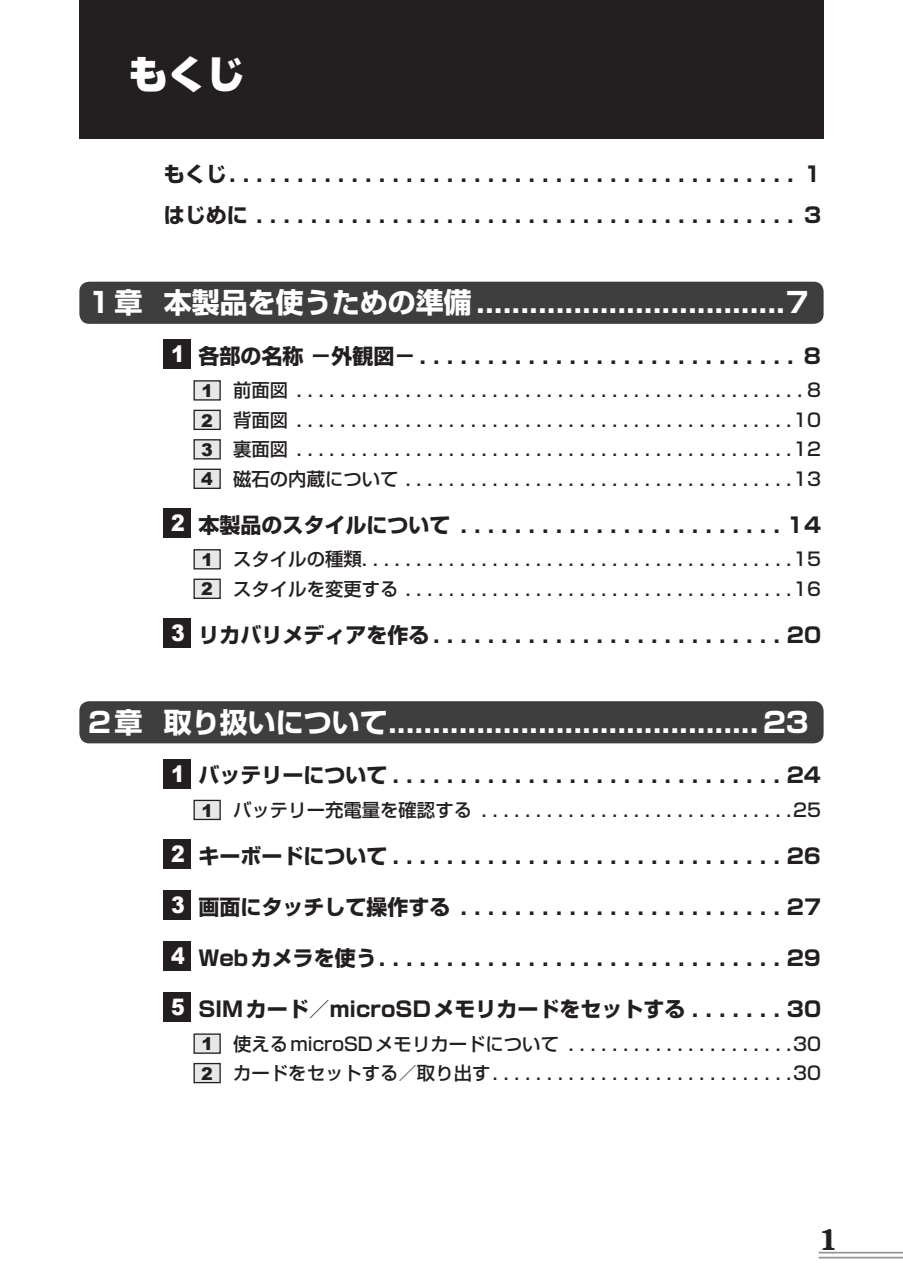
<style>
.page{position:relative;width:903px;height:1275px;background:#fff}
.page>*{position:absolute;margin:0;border:0;box-sizing:border-box;transform-origin:0 0}
.t1{font:900 38.5px "Shin Go Pro";color:#fff}
.t2{font:700 28px "Shin Go Pro";color:#fff}
.t3{font:600 28px "Souvenir";color:#231f20}
.t4{font:700 21px/41.1px "Shin Go Pro";color:#231f20}
.t5{font:500 18.38px/29.4px "Shin Go Pro";color:#231f20}
.s1{font-family:"Arial";font-weight:900;font-size:22.75px;color:#fff}
.s2{font-family:"Arial";font-weight:900;font-size:17.5px}
</style>
<div class="page">
<div style="left:79px;top:0;width:744px;height:139px;background:#231f20"></div>
<hr style="left:819px;top:1252px;width:84px;height:1px;background:#939598">
<hr style="left:819px;top:1257px;width:84px;height:1px;background:#939598">
<div style="left:79px;top:282px;width:744px;height:42px;background:#3e3e3f;border-radius:10px"></div>
<div style="left:164px;top:339px;width:27px;height:30px;background:#231f20"></div>
<div style="left:194px;top:381px;width:26px;height:19px;background:#e6e7e9"></div>
<div style="left:193px;top:380px;width:28px;height:21px;border:1px solid #231f20"></div>
<div style="left:194px;top:410px;width:26px;height:19px;background:#e6e7e9"></div>
<div style="left:193px;top:410px;width:28px;height:20px;border:1px solid #231f20"></div>
<div style="left:194px;top:440px;width:26px;height:19px;background:#e6e7e9"></div>
<div style="left:193px;top:439px;width:28px;height:20px;border:1px solid #231f20"></div>
<div style="left:194px;top:469px;width:26px;height:19px;background:#e6e7e9"></div>
<div style="left:193px;top:469px;width:28px;height:20px;border:1px solid #231f20"></div>
<div style="left:164px;top:508px;width:27px;height:30px;background:#231f20"></div>
<div style="left:194px;top:550px;width:26px;height:19px;background:#e6e7e9"></div>
<div style="left:193px;top:549px;width:28px;height:20px;border:1px solid #231f20"></div>
<div style="left:194px;top:579px;width:26px;height:19px;background:#e6e7e9"></div>
<div style="left:193px;top:579px;width:28px;height:20px;border:1px solid #231f20"></div>
<div style="left:164px;top:618px;width:27px;height:30px;background:#231f20"></div>
<div style="left:79px;top:701px;width:744px;height:42px;background:#3e3e3f;border-radius:10px"></div>
<div style="left:164px;top:759px;width:27px;height:30px;background:#231f20"></div>
<div style="left:194px;top:800px;width:26px;height:19px;background:#e6e7e9"></div>
<div style="left:193px;top:800px;width:28px;height:20px;border:1px solid #231f20"></div>
<div style="left:164px;top:839px;width:27px;height:30px;background:#231f20"></div>
<div style="left:164px;top:890px;width:27px;height:30px;background:#231f20"></div>
<div style="left:164px;top:941px;width:27px;height:30px;background:#231f20"></div>
<div style="left:164px;top:992px;width:27px;height:30px;background:#231f20"></div>
<div style="left:194px;top:1034px;width:26px;height:19px;background:#e6e7e9"></div>
<div style="left:193px;top:1033px;width:28px;height:21px;border:1px solid #231f20"></div>
<div style="left:194px;top:1063px;width:26px;height:20px;background:#e6e7e9"></div>
<div style="left:193px;top:1063px;width:28px;height:20px;border:1px solid #231f20"></div>
<h1 class="t1" style="left:129px;top:44px;width:117px">もくじ</h1>
<p class="t4" style="left:164px;top:151px;width:659px">もくじ . . . . . . . . . . . . . . . . . . . . . . . . . . . . . . . . . . . . . . . . . . 1はじめに . . . . . . . . . . . . . . . . . . . . . . . . . . . . . . . . . . . . . . . . 3</p>
<h2 class="t2" style="left:88px;top:280px;width:394px">1章 本製品を使うための準備....................................</h2>
<h2 class="t2" style="left:786px;top:280px;width:24px">7</h2>
<p class="t4" style="left:171px;top:333px;width:651px"><span class="s1">1</span> 各部の名称 －外観図－ . . . . . . . . . . . . . . . . . . . . . . . . . . . . 8</p>
<p class="t5" style="left:201px;top:373px;width:621px;text-align:justify"><span class="s2">1</span> 前面図 . . . . . . . . . . . . . . . . . . . . . . . . . . . . . . . . . . . . . . . . . . . . . . 8<br><span class="s2">2</span> 背面図 . . . . . . . . . . . . . . . . . . . . . . . . . . . . . . . . . . . . . . . . . . . . . 10<br><span class="s2">3</span> 裏面図 . . . . . . . . . . . . . . . . . . . . . . . . . . . . . . . . . . . . . . . . . . . . . 12<br><span class="s2">4</span> 磁石の内蔵について . . . . . . . . . . . . . . . . . . . . . . . . . . . . . . . . . . . 13</p>
<p class="t4" style="left:171px;top:502px;width:651px"><span class="s1">2</span> 本製品のスタイルについて . . . . . . . . . . . . . . . . . . . . . . . 14</p>
<p class="t5" style="left:201px;top:542px;width:621px"><span class="s2">1</span> スタイルの種類 . . . . . . . . . . . . . . . . . . . . . . . . . . . . . . . . . . . . . . . 15<br><span class="s2">2</span> スタイルを変更する . . . . . . . . . . . . . . . . . . . . . . . . . . . . . . . . . . . 16</p>
<p class="t4" style="left:171px;top:612px;width:651px"><span class="s1">3</span> リカバリメディアを作る . . . . . . . . . . . . . . . . . . . . . . . . . 20</p>
<h2 class="t2" style="left:88px;top:700px;width:310px">2章 取り扱いについて...........................................</h2>
<h2 class="t2" style="left:763px;top:700px;width:47px">23</h2>
<p class="t4" style="left:171px;top:753px;width:651px"><span class="s1">1</span> バッテリーについて . . . . . . . . . . . . . . . . . . . . . . . . . . . . 24</p>
<p class="t5" style="left:201px;top:793px;width:621px"><span class="s2">1</span> バッテリー充電量を確認する . . . . . . . . . . . . . . . . . . . . . . . . . . . . 25</p>
<p class="t4" style="left:171px;top:833px;width:651px"><span class="s1">2</span> キーボードについて . . . . . . . . . . . . . . . . . . . . . . . . . . . . 26</p>
<p class="t4" style="left:171px;top:884px;width:651px"><span class="s1">3</span> 画面にタッチして操作する . . . . . . . . . . . . . . . . . . . . . . . 27</p>
<p class="t4" style="left:171px;top:935px;width:651px"><span class="s1">4</span> Webカメラを使う . . . . . . . . . . . . . . . . . . . . . . . . . . . . . 29</p>
<p class="t4" style="left:171px;top:986px;width:651px"><span class="s1">5</span> SIMカード／microSDメモリカードをセットする . . . . . . 30</p>
<p class="t5" style="left:201px;top:1027px;width:621px"><span class="s2">1</span> 使えるmicroSDメモリカードについて . . . . . . . . . . . . . . . . . . . . 30<br><span class="s2">2</span> カードをセットする／取り出す . . . . . . . . . . . . . . . . . . . . . . . . . . . 30</p>
<h2 class="t3" style="left:819px;top:1221px;width:21px">1</h2>
</div>
